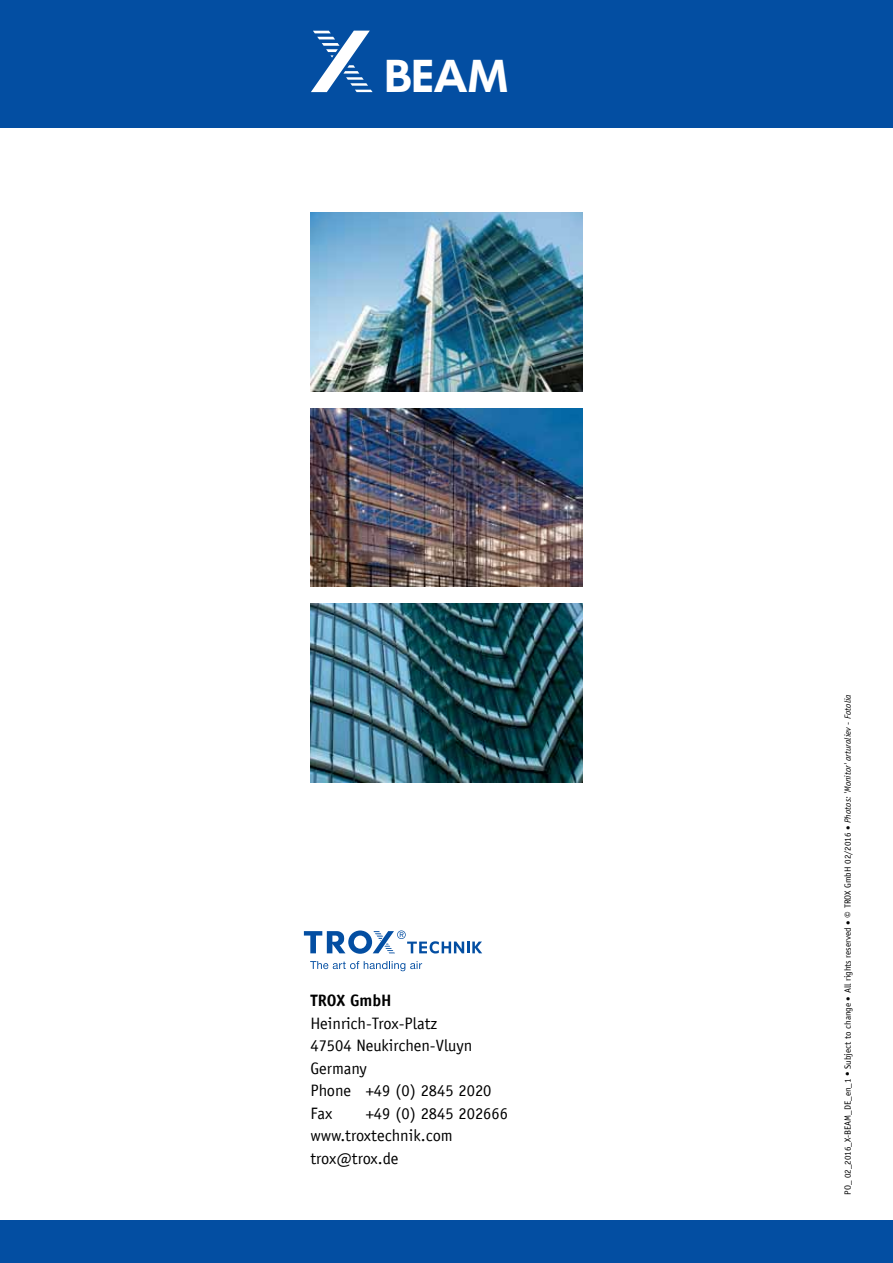
<style>
.page{position:relative;width:893px;height:1263px;background:#fff}
.page>*{position:absolute;margin:0;border:0;box-sizing:border-box;transform-origin:0 0}
.t1{font:600 45.6px "Futura BQ";color:#fff}
.t2{font:16.5px/22.5px "TROX Officina Sans";color:#000}
.t3{font:700 16.5px "TROX Officina Sans";color:#000}
.t4{font:9px "TROX Officina Sans";color:#000}
.s1{font-size:12px}
.s2{font-style:italic}
</style>
<div class="page">
<svg style="left:304px;top:930px;width:178px;height:24px"></svg>
<svg style="left:310px;top:961px;width:112px;height:10px"></svg>
<img style="left:310px;top:408px;width:272px;height:179px">
<img style="left:310px;top:213px;width:273px;height:178px">
<img style="left:310px;top:604px;width:273px;height:178px">
<div style="left:0;top:0;width:893px;height:128px;background:#034ea2"></div>
<div style="left:0;top:1220px;width:893px;height:43px;background:#034ea2"></div>
<svg style="left:311px;top:31px;width:62px;height:61px"></svg>
<h1 class="t1" style="left:384px;top:49px;width:126px">BEAM</h1>
<p class="t3" style="left:310px;top:990px;width:83px">TROX GmbH</p>
<p class="t2" style="left:310px;top:1012px;width:183px">Heinrich-Trox-Platz<br>47504 Neukirchen-Vluyn<br>Germany<br>Phone +49 (0) 2845 2020<br>Fax</p>
<p class="t2" style="left:310px;top:1102px;width:199px;text-indent:55px">+49 (0) 2845 202666 www.troxtechnik.com trox@trox.de</p>
<p class="t4" style="left:842px;top:1195px;width:502px;rotate:-90deg">PO_ 02_2016_X-BEAM_DE_en_1 • Subject to change • All rights reserved • <span class="s1">©</span> TROX GmbH 02/2016 • <span class="s2">Photos: 'Monitor' arturaliev</span> - <span class="s2">Fotolia</span></p>
</div>
